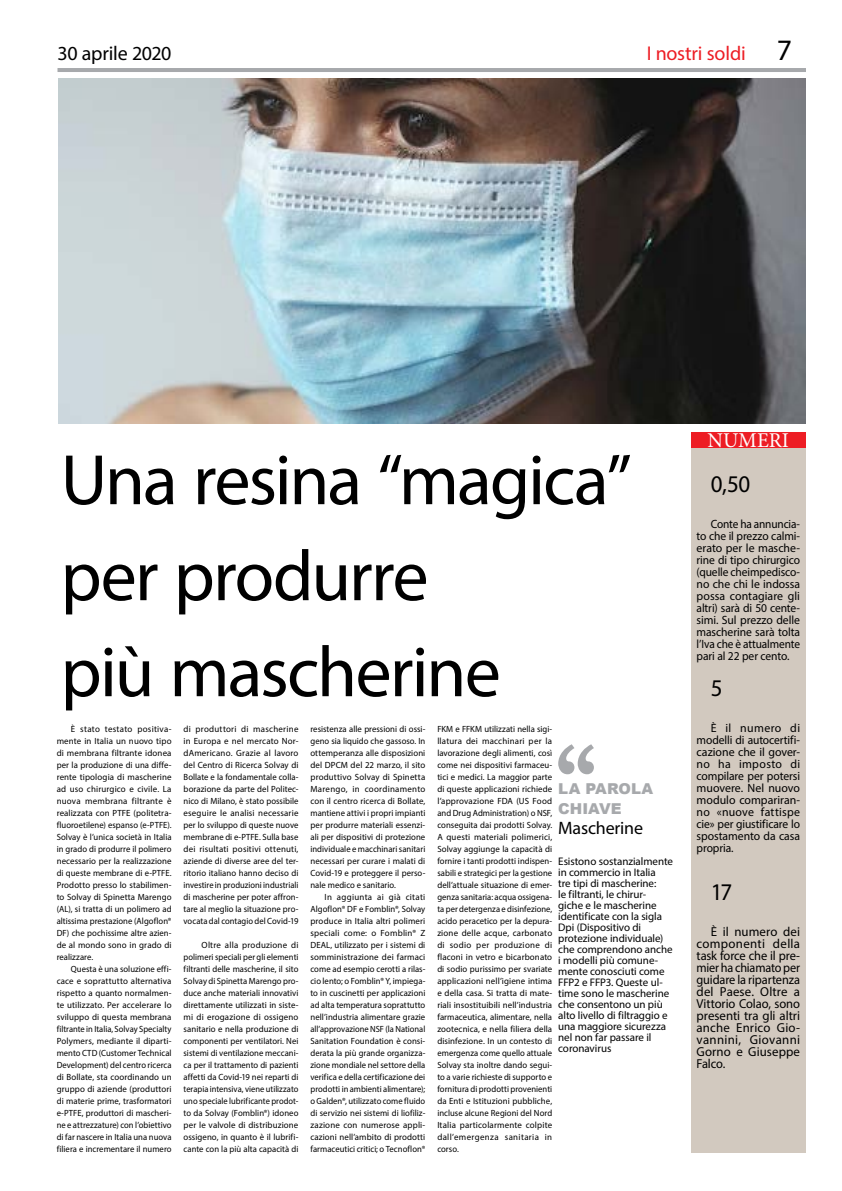
<style>
.page{position:relative;width:842px;height:1191px;background:#fff}
.page>*{position:absolute;margin:0;border:0;box-sizing:border-box;transform-origin:0 0}
.t1{font:72px/96px "Myriad Pro";letter-spacing:-.025em;color:#000}
.t2{font:29.7px "Myriad Pro";color:#000}
.t3{font:24px "Myriad Pro";color:#000;scale:.96 1}
.t4{font:21px "Minion Pro";color:#fff}
.t5{font:20px "Myriad Pro";letter-spacing:-.015em;color:#000}
.t6{font:20px "Myriad Pro";letter-spacing:-.01em;color:#ed1d24}
.t7{font:18px "Myriad Pro";letter-spacing:-.01em;color:#000}
.t8{font:900 15px/20px "Arial";color:#a7a9ac}
.t9{font:13px/12px "Myriad Pro";letter-spacing:.015em;color:#000;text-align:justify}
.t10{font:12px/12px "Myriad Pro";letter-spacing:-.005em;color:#000;text-align:justify;scale:.94 1}
.t11{font:12px/12px "Myriad Pro";letter-spacing:-.005em;color:#000;text-align:justify}
.t12{font:11px/11px "Myriad Pro";letter-spacing:-.005em;color:#000}
.t13{font:9px/12px "Myriad Pro";letter-spacing:.005em;color:#000;text-align:justify}
.t14{font:9px/12px "Myriad Pro";letter-spacing:.005em;color:#000;text-align:justify;scale:.96 1}
</style>
<div class="page">
<img style="left:59px;top:78px;width:747px;height:346px">
<hr style="left:57px;top:68px;width:749px;height:4px;background:#a7a9ac">
<div style="left:691px;top:432px;width:115px;height:720px;background:#d2c9bf"></div>
<div style="left:691px;top:432px;width:115px;height:15px;background:#ed1d24"></div>
<svg style="left:558px;top:744px;width:36px;height:30px"></svg>
<h3 class="t5" style="left:58px;top:41px;width:115px">30 aprile 2020</h3>
<h3 class="t6" style="left:647px;top:41px;width:101px">I nostri soldi</h3>
<h2 class="t2" style="left:777px;top:32px;width:17px">7</h2>
<h1 class="t1" style="left:61px;top:431px;width:572px">Una resina “magica” per produrre<br>più mascherine</h1>
<p class="t13" style="left:57px;top:723px;width:116px;text-indent:14px">È stato testato positiva&shy;mente in Italia un nuovo tipo di membrana filtrante idonea per la produzione di una diffe&shy;rente tipologia di mascherine ad uso chirurgico e civile. La nuova membrana filtrante è realizzata con PTFE (politetra&shy;fluoroetilene) espanso (e-PTFE).<br>Solvay è l’unica società in Italia in grado di produrre il polimero necessario per la realizzazione di queste membrane di e-PTFE.<br>Prodotto presso lo stabilimen&shy;to Solvay di Spinetta Marengo (AL), si tratta di un polimero ad altissima prestazione (Algoflon® DF) che pochissime altre azien&shy;de al mondo sono in grado di realizzare.</p>
<p class="t14" style="left:57px;top:963px;width:121px;text-indent:14px">Questa è una soluzione effi&shy;cace e soprattutto alternativa rispetto a quanto normalmen&shy;te utilizzato. Per accelerare lo sviluppo di questa membrana filtrante in Italia, Solvay Specialty Polymers, mediante il diparti&shy;mento CTD (Customer Technical Development) del centro ricerca di Bollate, sta coordinando un gruppo di aziende (produttori di materie prime, trasformatori e-PTFE, produttori di mascheri&shy;ne e attrezzature) con l’obiettivo di far nascere in Italia una nuova filiera e incrementare il numero</p>
<p class="t13" style="left:184px;top:723px;width:116px">di produttori di mascherine in Europa e nel mercato Nor&shy;dAmericano. Grazie al lavoro del Centro di Ricerca Solvay di Bollate e la fondamentale colla&shy;borazione da parte del Politec&shy;nico di Milano, è stato possibile eseguire le analisi necessarie per lo sviluppo di queste nuove membrane di e-PTFE. Sulla base dei risultati positivi ottenuti, aziende di diverse aree del ter&shy;ritorio italiano hanno deciso di investire in produzioni industriali di mascherine per poter affron&shy;tare al meglio la situazione pro&shy;vocata dal contagio del Covid-19</p>
<p class="t13" style="left:184px;top:939px;width:116px;text-indent:18px">Oltre alla produzione di polimeri speciali per gli elementi filtranti delle mascherine, il sito Solvay di Spinetta Marengo pro&shy;duce anche materiali innovativi direttamente utilizzati in siste&shy;mi di erogazione di ossigeno sanitario e nella produzione di componenti per ventilatori. Nei sistemi di ventilazione meccani&shy;ca per il trattamento di pazienti affetti da Covid-19 nei reparti di terapia intensiva, viene utilizzato uno speciale lubrificante prodot&shy;to da Solvay (Fomblin®) idoneo per le valvole di distribuzione ossigeno, in quanto è il lubrifi&shy;cante con la più alta capacità di</p>
<p class="t14" style="left:310px;top:723px;width:121px">resistenza alle pressioni di ossi&shy;geno sia liquido che gassoso. In ottemperanza alle disposizioni del DPCM del 22 marzo, il sito produttivo Solvay di Spinetta Marengo, in coordinamento con il centro ricerca di Bollate, mantiene attivi i propri impianti per produrre materiali essenzi&shy;ali per dispositivi di protezione individuale e macchinari sanitari necessari per curare i malati di Covid-19 e proteggere il perso&shy;nale medico e sanitario.</p>
<p class="t13" style="left:310px;top:891px;width:116px;text-indent:14px">In aggiunta ai già citati Algoflon® DF e Fomblin®, Solvay produce in Italia altri polimeri speciali come: o Fomblin® Z DEAL, utilizzato per i sistemi di somministrazione dei farmaci come ad esempio cerotti a rilas&shy;cio lento; o Fomblin® Y, impiega&shy;to in cuscinetti per applicazioni ad alta temperatura soprattutto nell’industria alimentare grazie all’approvazione NSF (la National Sanitation Foundation è consi&shy;derata la più grande organizza&shy;zione mondiale nel settore della verifica e della certificazione dei prodotti in ambienti alimentare); o Galden®, utilizzato come fluido di servizio nei sistemi di liofiliz&shy;zazione con numerose appli&shy;cazioni nell’ambito di prodotti farmaceutici critici; o Tecnoflon®</p>
<p class="t14" style="left:437px;top:723px;width:121px">FKM e FFKM utilizzati nella sigi&shy;llatura dei macchinari per la lavorazione degli alimenti, così come nei dispositivi farmaceu&shy;tici e medici. La maggior parte di queste applicazioni richiede l’approvazione FDA (US Food and Drug Administration) o NSF, conseguita dai prodotti Solvay.<br>A questi materiali polimerici, Solvay aggiunge la capacità di fornire i tanti prodotti indispen&shy;sabili e strategici per la gestione dell’attuale situazione di emer&shy;genza sanitaria: acqua ossigena&shy;ta per detergenza e disinfezione, acido peracetico per la depura&shy;zione delle acque, carbonato di sodio per produzione di flaconi in vetro e bicarbonato di sodio purissimo per svariate applicazioni nell’igiene intima e della casa. Si tratta di mate&shy;riali insostituibili nell’industria farmaceutica, alimentare, nella zootecnica, e nella filiera della disinfezione. In un contesto di emergenza come quello attuale Solvay sta inoltre dando segui&shy;to a varie richieste di supporto e fornitura di prodotti provenienti da Enti e Istituzioni pubbliche, incluse alcune Regioni del Nord Italia particolarmente colpite dall’emergenza sanitaria in corso.</p>
<h3 class="t8" style="left:558px;top:778px;width:97px">LA PAROLA<br>CHIAVE</h3>
<h3 class="t7" style="left:558px;top:817px;width:86px">Mascherine</h3>
<p class="t12" style="left:558px;top:856px;width:116px">Esistono sostanzialmente in commercio in Italia<br>tre tipi di mascherine:<br>le filtranti, le chirur&shy;giche e le mascherine identificate con la sigla<br>Dpi (Dispositivo di protezione individuale) che comprendono anche i modelli più comune&shy;mente conosciuti come<br>FFP2 e FFP3. Queste ul&shy;time sono le mascherine che consentono un più alto livello di filtraggio e una maggiore sicurezza nel non far passare il coronavirus</p>
<h3 class="t4" style="left:707px;top:426px;width:83px">NUMERI</h3>
<h3 class="t3" style="left:711px;top:469px;width:43px">0,50</h3>
<p class="t10" style="left:696px;top:518px;width:112px;text-indent:14px">Conte ha annuncia&shy;to che il prezzo calmi&shy;erato per le masche&shy;rine di tipo chirurgico (quelle cheimpedisco&shy;no che chi le indossa possa contagiare gli altri) sarà di 50 cente&shy;simi. Sul prezzo delle mascherine sarà tolta l’Iva che è attualmente pari al 22 per cento.</p>
<h3 class="t3" style="left:711px;top:673px;width:14px">5</h3>
<h3 class="t11" style="left:696px;top:722px;width:105px;text-indent:14px">È il numero di modelli di autocertifi&shy;cazione che il gover&shy;no ha imposto di compilare per potersi muovere. Nel nuovo modulo compariran&shy;no «nuove fattispe cie» per giustificare lo spostamento da casa propria.</h3>
<h3 class="t3" style="left:711px;top:877px;width:24px">17</h3>
<h3 class="t9" style="left:696px;top:925px;width:105px;text-indent:14px">È il numero dei componenti della task force che il pre&shy;mier ha chiamato per guidare la ripartenza del Paese. Oltre a Vittorio Colao, sono presenti tra gli altri anche Enrico Gio&shy;vannini, Giovanni Gorno e Giuseppe Falco.</h3>
</div>
